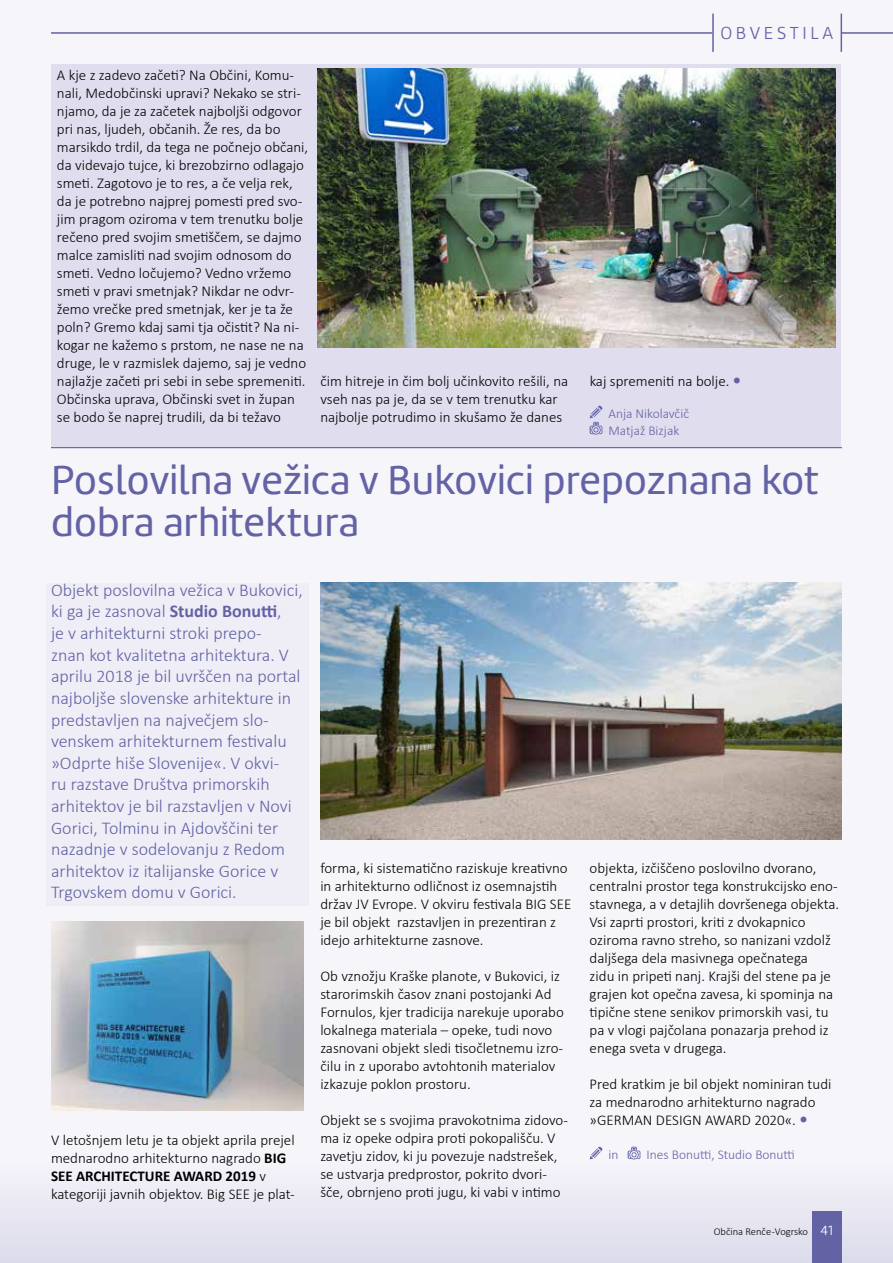
<style>
.page{position:relative;width:893px;height:1263px;background:#f6f5fa}
.page>*{position:absolute;margin:0;border:0;box-sizing:border-box;transform-origin:0 0}
.t1{font:42px/42px "Marine";letter-spacing:.005em;color:#6362a5}
.t2{font:300 18px/21.6px "Calibri";color:#6362a5}
.t3{font:300 18px "Marine";color:#6362a5}
.t4{font:300 15px/18px "Calibri";color:#000}
.t5{font:300 13.8px "Marine";color:#fff}
.t6{font:300 13.5px/16.2px "Calibri";color:#6362a5}
.t7{font:300 10.5px "Calibri";color:#000}
.s1{font-weight:700}
</style>
<div class="page">
<div style="left:0;top:1140px;width:893px;height:123px;background:linear-gradient(to bottom,#f9f8fc,#dcdbeb)"></div>
<hr style="left:0;top:1140px;width:1px;height:123px;background:#6362a5">
<hr style="left:841px;top:32px;width:52px;height:2px;background:#6362a5">
<hr style="left:51px;top:32px;width:661px;height:2px;background:#6362a5">
<div style="left:812px;top:1212px;width:30px;height:51px;background:#6362a5"></div>
<hr style="left:712px;top:14px;width:2px;height:38px;background:#6362a5">
<hr style="left:841px;top:14px;width:1px;height:38px;background:#6362a5">
<div style="left:47px;top:584px;width:262px;height:322px;background:#efeef6"></div>
<div style="left:51px;top:64px;width:789px;height:384px;background:#e0deee"></div>
<img style="left:318px;top:68px;width:517px;height:279px">
<img style="left:320px;top:582px;width:522px;height:257px">
<img style="left:51px;top:921px;width:252px;height:190px">
<svg style="left:590px;top:1146px;width:12px;height:13px"></svg>
<svg style="left:628px;top:1147px;width:12px;height:12px"></svg>
<svg style="left:590px;top:405px;width:12px;height:30px"></svg>
<hr style="left:51px;top:447px;width:791px;height:1px;background:#6362a5">
<p class="t4" style="left:57px;top:66px;width:253px">A kje z zadevo začeti? Na Občini, Komu&shy;nali, Medobčinski upravi? Nekako se stri&shy;njamo, da je za začetek najboljši odgovor pri nas, ljudeh, občanih. Že res, da bo marsikdo trdil, da tega ne počnejo občani, da videvajo tujce, ki brezobzirno odlagajo smeti. Zagotovo je to res, a če velja rek, da je potrebno najprej pomesti pred svo&shy;jim pragom oziroma v tem trenutku bolje rečeno pred svojim smetiščem, se dajmo malce zamisliti nad svojim odnosom do smeti. Vedno ločujemo? Vedno vržemo smeti v pravi smetnjak? N ikdar ne odvr&shy;žemo vrečke pred smetnjak, ker je ta že poln? Gremo kdaj sami tja očistit? Na ni&shy;kogar ne kažemo s prstom, ne nase ne na druge, le v razmislek dajemo, saj je vedno najlažje začeti pri sebi in sebe spremeniti.<br>Občinska uprava, Občinski svet in župan se bodo še naprej trudili, da bi težavo</p>
<p class="t3" style="left:720px;top:22px;width:14px">OBVESTILA</p>
<p class="t4" style="left:320px;top:372px;width:249px">čim hitreje in čim bolj učinkovito rešili, na vseh nas pa je, da se v tem trenutku kar najbolje potrudimo in skušamo že danes</p>
<p class="t4" style="left:590px;top:372px;width:141px">kaj spremeniti na bolje.</p>
<p class="t6" style="left:608px;top:406px;width:82px">Anja N ikolavčič<br>Matjaž Bizjak</p>
<h1 class="t1" style="left:51px;top:459px;width:769px">Poslovilna vežica v Bukovici prepoznana kot dobra arhitektura</h1>
<p class="t2" style="left:51px;top:579px;width:253px">Objekt poslovilna vežica v Bukovici, ki ga je zasnoval <span class="s1">Studio Bonutti</span>,<br>je v arhitekturni stroki prepo-<br>znan kot kvalitetna arhitektura. V aprilu 2018 je bil uvrščen na portal najboljše slovenske arhitekture in predstavljen na največjem slo&shy;venskem arhitekturnem festivalu »Odprte hiše Slovenije«. V okvi-<br>ru razstave Društva primorskih arhitektov je bil razstavljen v N ovi Gorici, Tolminu in Ajdovščini ter nazadnje v sodelovanju z Redom arhitektov iz italijanske Gorice v Trgovskem domu v Gorici.</p>
<p class="t4" style="left:51px;top:1131px;width:245px">V letošnjem letu je ta objekt aprila prejel mednarodno arhitekturno nagrado <span class="s1">BIG SEE ARCHITECTURE AWARD 2019</span> v kategoriji javnih objektov. Big SEE je plat-</p>
<p class="t4" style="left:320px;top:859px;width:249px">forma, ki sistematično raziskuje kreativno in arhitekturno odličnost iz osemnajstih držav JV Evrope. V okviru festivala BI G SEE je bil objekt razstavljen in prezentiran z idejo arhitekturne zasnove.</p>
<p class="t4" style="left:320px;top:967px;width:245px">Ob vznožju Kraške planote, v Bukovici, iz starorimskih časov znani postojanki Ad Fornulos, kjer tradicija narekuje uporabo lokalnega materiala – opeke, tudi novo zasnovani objekt sledi tisočletnemu izro&shy;čilu in z uporabo avtohtonih materialov izkazuje poklon prostoru.</p>
<p class="t4" style="left:320px;top:1111px;width:249px">Objekt se s svojima pravokotnima zidovo&shy;ma iz opeke odpira proti pokopališču. V zavetju zidov, ki ju povezuje nadstrešek, se ustvarja predprostor, pokrito dvori&shy;šče, obrnjeno proti jugu, ki vabi v intimo</p>
<p class="t4" style="left:590px;top:859px;width:251px">objekta, izčiščeno poslovilno dvorano, centralni prostor tega konstrukcijsko eno&shy;stavnega, a v detajlih dovršenega objekta.<br>Vsi zaprti prostori, kriti z dvokapnico oziroma ravno streho, so nanizani vzdolž daljšega dela masivnega opečnatega<br>zidu in pripeti nanj. Krajši del stene pa je grajen kot opečna zavesa, ki spominja na tipične stene senikov primorskih vasi, tu pa v vlogi pajčolana ponazarja prehod iz enega sveta v drugega.</p>
<p class="t4" style="left:590px;top:1075px;width:243px">Pred kratkim je bil objekt nominiran tudi za mednarodno arhitekturno nagrado »GERMAN</p>
<p class="t4" style="left:656px;top:1111px;width:7px">DESI</p>
<p class="t4" style="left:683px;top:1111px;width:115px">GN AWARD 2020«.</p>
<p class="t6" style="left:608px;top:1147px;width:12px">in</p>
<p class="t6" style="left:646px;top:1147px;width:150px">I nes Bonutti, Studio Bonutti</p>
<p class="t7" style="left:714px;top:1224px;width:96px">Občina Renče -Vogrsko</p>
<p class="t5" style="left:820px;top:1222px;width:14px">41</p>
</div>
